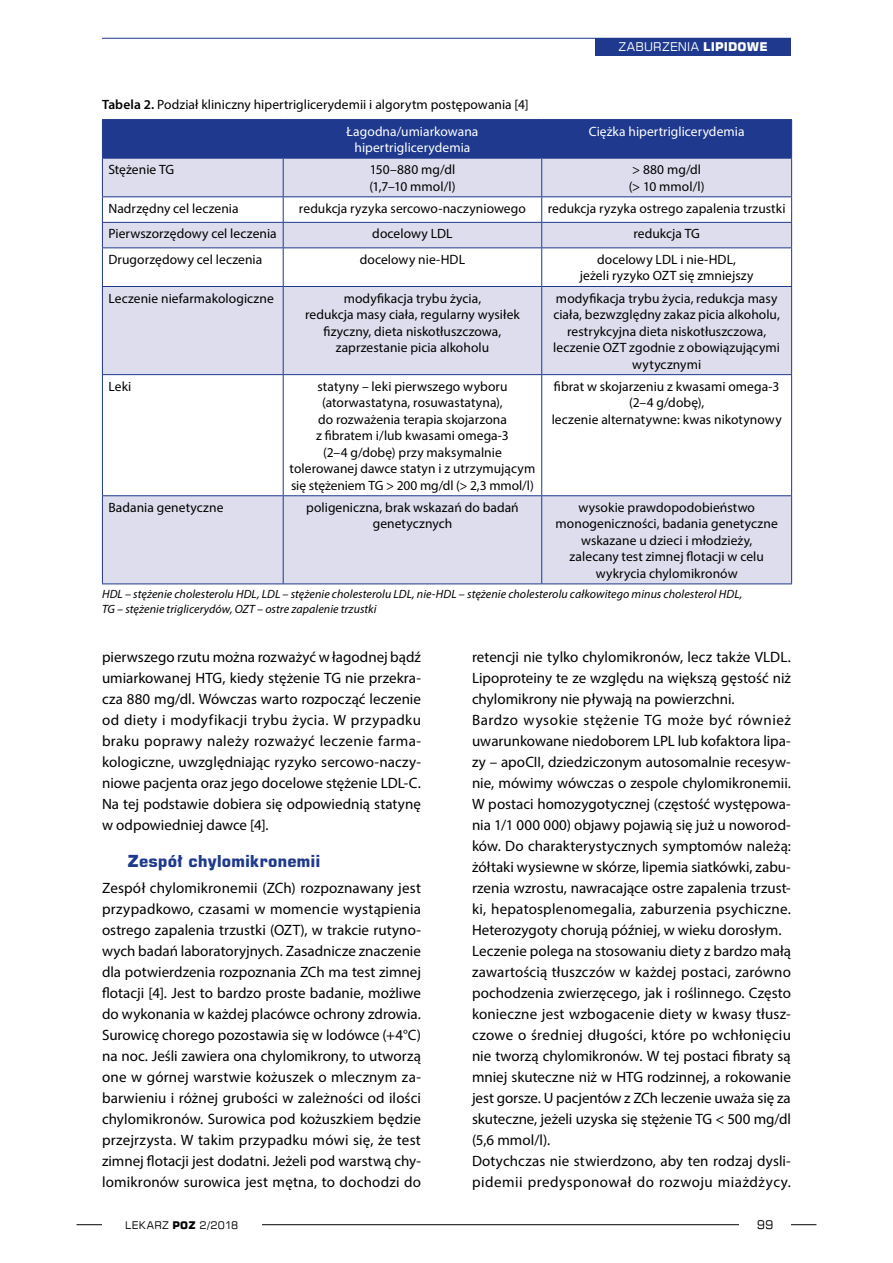
<style>
.page{position:relative;width:893px;height:1263px;background:#fff}
.page>*{position:absolute;margin:0;border:0;box-sizing:border-box;transform-origin:0 0}
.t1{font:700 16.5px "Square 721 EU";letter-spacing:-.005em;color:#1e398d}
.t2{font:15px/21px "Myriad Pro";letter-spacing:.005em;color:#000;text-align:justify}
.t3{font:13.5px/16.5px "Myriad Pro";letter-spacing:.005em;color:#000;text-align:center}
.t4{font:13.5px "Myriad Pro";letter-spacing:.005em;color:#fff}
.t5{font:italic 12px/15px "Myriad Pro";letter-spacing:.005em;color:#000}
.t6{font:12px "Square 721 EU";letter-spacing:.02em;color:#fff}
.t7{font:12px "Square 721 EU";color:#000}
.t8{font:10.5px "Square 721 EU";letter-spacing:.03em;color:#000}
.s1{font-weight:600}
.s2{color:#fff}
.s3{font-weight:700}
</style>
<div class="page">
<hr style="left:102px;top:38px;width:689px;height:1px;background:#1e398d">
<hr style="left:77px;top:1224px;width:739px;height:1px;background:#000">
<div style="left:740px;top:1216px;width:51px;height:17px;background:#fff"></div>
<div style="left:102px;top:1216px;width:159px;height:17px;background:#fff"></div>
<div style="left:595px;top:38px;width:196px;height:17px;background:#1e398d"></div>
<div style="left:103px;top:120px;width:688px;height:38px;background:#1e398d"></div>
<svg style="left:103px;top:159px;width:688px;height:424px;fill:#dddded"></svg>
<hr style="left:283px;top:120px;width:1px;height:38px;background:#1e398d">
<hr style="left:541px;top:120px;width:1px;height:38px;background:#1e398d">
<hr style="left:283px;top:159px;width:1px;height:37px;background:#1e398d">
<hr style="left:541px;top:159px;width:1px;height:37px;background:#1e398d">
<svg style="left:283px;top:197px;width:1px;height:50px"></svg>
<svg style="left:541px;top:197px;width:1px;height:50px"></svg>
<hr style="left:283px;top:248px;width:1px;height:38px;background:#1e398d">
<hr style="left:541px;top:248px;width:1px;height:38px;background:#1e398d">
<hr style="left:283px;top:287px;width:1px;height:87px;background:#1e398d">
<hr style="left:541px;top:287px;width:1px;height:87px;background:#1e398d">
<hr style="left:283px;top:375px;width:1px;height:120px;background:#1e398d">
<hr style="left:541px;top:375px;width:1px;height:120px;background:#1e398d">
<hr style="left:283px;top:496px;width:1px;height:87px;background:#1e398d">
<hr style="left:541px;top:496px;width:1px;height:87px;background:#1e398d">
<hr style="left:102px;top:248px;width:1px;height:38px;background:#1e398d">
<hr style="left:791px;top:248px;width:1px;height:38px;background:#1e398d">
<hr style="left:102px;top:375px;width:1px;height:120px;background:#1e398d">
<hr style="left:791px;top:375px;width:1px;height:120px;background:#1e398d">
<hr style="left:102px;top:119px;width:181px;height:1px;background:#1e398d">
<hr style="left:102px;top:120px;width:1px;height:38px;background:#1e398d">
<hr style="left:283px;top:119px;width:259px;height:1px;background:#1e398d">
<hr style="left:542px;top:119px;width:250px;height:1px;background:#1e398d">
<hr style="left:791px;top:120px;width:1px;height:38px;background:#1e398d">
<hr style="left:102px;top:158px;width:181px;height:1px;background:#1e398d">
<hr style="left:102px;top:159px;width:1px;height:37px;background:#1e398d">
<hr style="left:283px;top:158px;width:259px;height:1px;background:#1e398d">
<hr style="left:542px;top:158px;width:250px;height:1px;background:#1e398d">
<hr style="left:791px;top:159px;width:1px;height:37px;background:#1e398d">
<hr style="left:102px;top:196px;width:181px;height:1px;background:#1e398d">
<hr style="left:283px;top:196px;width:259px;height:1px;background:#1e398d">
<hr style="left:542px;top:196px;width:250px;height:1px;background:#1e398d">
<hr style="left:102px;top:222px;width:181px;height:1px;background:#1e398d">
<svg style="left:102px;top:197px;width:1px;height:50px"></svg>
<hr style="left:283px;top:222px;width:259px;height:1px;background:#1e398d">
<hr style="left:542px;top:222px;width:250px;height:1px;background:#1e398d">
<svg style="left:791px;top:197px;width:1px;height:50px"></svg>
<hr style="left:102px;top:247px;width:181px;height:1px;background:#1e398d">
<hr style="left:283px;top:247px;width:259px;height:1px;background:#1e398d">
<hr style="left:542px;top:247px;width:250px;height:1px;background:#1e398d">
<hr style="left:102px;top:286px;width:181px;height:1px;background:#1e398d">
<hr style="left:102px;top:287px;width:1px;height:87px;background:#1e398d">
<hr style="left:283px;top:286px;width:259px;height:1px;background:#1e398d">
<hr style="left:542px;top:286px;width:250px;height:1px;background:#1e398d">
<hr style="left:791px;top:287px;width:1px;height:87px;background:#1e398d">
<hr style="left:102px;top:374px;width:181px;height:1px;background:#1e398d">
<hr style="left:283px;top:374px;width:259px;height:1px;background:#1e398d">
<hr style="left:542px;top:374px;width:250px;height:1px;background:#1e398d">
<hr style="left:102px;top:495px;width:181px;height:1px;background:#1e398d">
<hr style="left:102px;top:496px;width:1px;height:87px;background:#1e398d">
<hr style="left:283px;top:495px;width:259px;height:1px;background:#1e398d">
<hr style="left:542px;top:495px;width:250px;height:1px;background:#1e398d">
<hr style="left:791px;top:496px;width:1px;height:87px;background:#1e398d">
<hr style="left:102px;top:583px;width:181px;height:1px;background:#1e398d">
<hr style="left:283px;top:583px;width:259px;height:1px;background:#1e398d">
<hr style="left:542px;top:583px;width:250px;height:1px;background:#1e398d">
<p class="t3" style="left:347px;top:91px;width:184px;line-height:26.7px;text-align:left;text-indent:-244px"><span class="s1">Tabela 2.</span> Podział kliniczny hipertriglicerydemii i algorytm postępowania [4]<br><span class="s2">Łagodna/umiarkowana</span></p>
<p class="t4" style="left:354px;top:139px;width:117px">hipertriglicerydemia</p>
<p class="t6" style="left:618px;top:39px;width:151px">ZABURZENIA <span class="s3">lipidowe</span></p>
<p class="t4" style="left:589px;top:123px;width:157px">Ciężka hipertriglicerydemia</p>
<p class="t3" style="left:108px;top:161px;width:67px">Stężenie TG</p>
<p class="t3" style="left:369px;top:161px;width:88px;text-align:left">150–880 mg/dl (1,7–10 mmol/l)</p>
<p class="t3" style="left:629px;top:161px;width:77px;text-align:left">&gt; 880 mg/dl (&gt; 10 mmol/l)</p>
<p class="t3" style="left:108px;top:200px;width:132px">Nadrzędny cel leczenia</p>
<p class="t3" style="left:299px;top:200px;width:228px">redukcja ryzyka sercowo-naczyniowego</p>
<p class="t3" style="left:548px;top:200px;width:239px">redukcja ryzyka ostrego zapalenia trzustki</p>
<p class="t3" style="left:108px;top:225px;width:170px">Pierwszorzędowy cel leczenia</p>
<p class="t3" style="left:372px;top:225px;width:82px">docelowy LDL</p>
<p class="t3" style="left:633px;top:225px;width:68px">redukcja TG</p>
<p class="t3" style="left:108px;top:251px;width:155px">Drugorzędowy cel leczenia</p>
<p class="t3" style="left:360px;top:251px;width:107px">docelowy nie-HDL</p>
<p class="t3" style="left:580px;top:251px;width:175px">docelowy LDL i nie-HDL,<br>jeżeli ryzyko OZT się zmniejszy</p>
<p class="t3" style="left:108px;top:290px;width:167px">Leczenie niefarmakologiczne</p>
<p class="t3" style="left:305px;top:290px;width:216px">modyfikacja trybu życia,<br>redukcja masy ciała, regularny wysiłek fizyczny, dieta niskotłuszczowa, zaprzestanie picia alkoholu</p>
<p class="t3" style="left:553px;top:290px;width:228px">modyfikacja trybu życia, redukcja masy ciała, bezwzględny zakaz picia alkoholu, restrykcyjna dieta niskotłuszczowa, leczenie OZT zgodnie z obowiązującymi wytycznymi</p>
<p class="t3" style="left:108px;top:378px;width:24px">Leki</p>
<p class="t3" style="left:290px;top:378px;width:247px">statyny – leki pierwszego wyboru (atorwastatyna, rosuwastatyna),<br>do rozważenia terapia skojarzona<br>z fibratem i/lub kwasami omega-3<br>(2–4 g/dobę) przy maksymalnie tolerowanej dawce statyn i z utrzymującym się stężeniem TG &gt; 200 mg/dl (&gt; 2,3 mmol/l)</p>
<p class="t3" style="left:552px;top:378px;width:231px">fibrat w skojarzeniu z kwasami omega-3 (2–4 g/dobę),<br>leczenie alternatywne: kwas nikotynowy</p>
<p class="t3" style="left:108px;top:499px;width:117px">Badania genetyczne</p>
<p class="t3" style="left:306px;top:499px;width:209px">poligeniczna, brak wskazań do badań genetycznych</p>
<p class="t3" style="left:556px;top:499px;width:224px">wysokie prawdopodobieństwo monogeniczności, badania genetyczne wskazane u dzieci i młodzieży, zalecany test zimnej flotacji w celu wykrycia chylomikronów</p>
<p class="t5" style="left:102px;top:586px;width:642px">HDL – stężenie cholesterolu HDL, LDL – stężenie cholesterolu LDL, nie-HDL – stężenie cholesterolu całkowitego minus cholesterol HDL,<br>TG – stężenie triglicerydów, OZT – ostre zapalenie trzustki</p>
<p class="t2" style="left:102px;top:646px;width:320px">pierwszego rzutu można rozważyć w łagodnej bądź umiarkowanej HTG, kiedy stężenie TG nie przekra&shy;cza 880 mg/dl. Wówczas warto rozpocząć leczenie od diety i modyfikacji trybu życia. W przypadku braku poprawy należy rozważyć leczenie farma&shy;kologiczne, uwzględniając ryzyko sercowo-naczy&shy;niowe pacjenta oraz jego docelowe stężenie LDL-C.<br>Na tej podstawie dobiera się odpowiednią statynę w odpowiedniej dawce [4].</p>
<p class="t1" style="left:128px;top:851px;width:194px">Zespół chylomikronemii</p>
<p class="t2" style="left:102px;top:877px;width:320px">Zespół chylomikronemii (ZCh) rozpoznawany jest przypadkowo, czasami w momencie wystąpienia ostrego zapalenia trzustki (OZT), w trakcie rutyno&shy;wych badań laboratoryjnych. Zasadnicze znaczenie dla potwierdzenia rozpoznania ZCh ma test zimnej flotacji [4]. Jest to bardzo proste badanie, możliwe do wykonania w każdej placówce ochrony zdrowia.<br>Surowicę chorego pozostawia się w lodówce (+4°C) na noc. Jeśli zawiera ona chylomikrony, to utworzą one w górnej warstwie kożuszek o mlecznym za&shy;barwieniu i różnej grubości w zależności od ilości chylomikronów. Surowica pod kożuszkiem będzie przejrzysta. W takim przypadku mówi się, że test zimnej flotacji jest dodatni. Jeżeli pod warstwą chy&shy;lomikronów surowica jest mętna, to dochodzi do</p>
<p class="t2" style="left:472px;top:646px;width:320px;text-align:left">retencji nie tylko chylomikronów, lecz także VLDL.<br>Lipoproteiny te ze względu na większą gęstość niż chylomikrony nie pływają na powierzchni.<br>Bardzo wysokie stężenie TG może być również uwarunkowane niedoborem LPL lub kofaktora lipa&shy;zy – apoCII, dziedziczonym autosomalnie recesyw&shy;nie, mówimy wówczas o zespole chylomikronemii.<br>W postaci homozygotycznej (częstość występowa&shy;nia 1/1 000 000) objawy pojawią się już u noworod&shy;ków. Do charakterystycznych symptomów należą: żółtaki wysiewne w skórze, lipemia siatkówki, zabu&shy;rzenia wzrostu, nawracające ostre zapalenia trzust&shy;ki, hepatosplenomegalia, zaburzenia psychiczne.<br>Heterozygoty chorują później, w wieku dorosłym.<br>Leczenie polega na stosowaniu diety z bardzo małą zawartością tłuszczów w każdej postaci, zarówno pochodzenia zwierzęcego, jak i roślinnego. Często konieczne jest wzbogacenie diety w kwasy tłusz&shy;czowe o średniej długości, które po wchłonięciu nie tworzą chylomikronów. W tej postaci fibraty są mniej skuteczne niż w HTG rodzinnej, a rokowanie jest gorsze. U pacjentów z ZCh leczenie uważa się za skuteczne, jeżeli uzyska się stężenie TG &lt; 500 mg/dl (5,6 mmol/l).<br>Dotychczas nie stwierdzono, aby ten rodzaj dysli&shy;pidemii predysponował do rozwoju miażdżycy.</p>
<p class="t8" style="left:125px;top:1218px;width:115px">LEKARZ <span class="s3">POZ</span> 2/2018</p>
<p class="t7" style="left:757px;top:1217px;width:18px">99</p>
</div>
